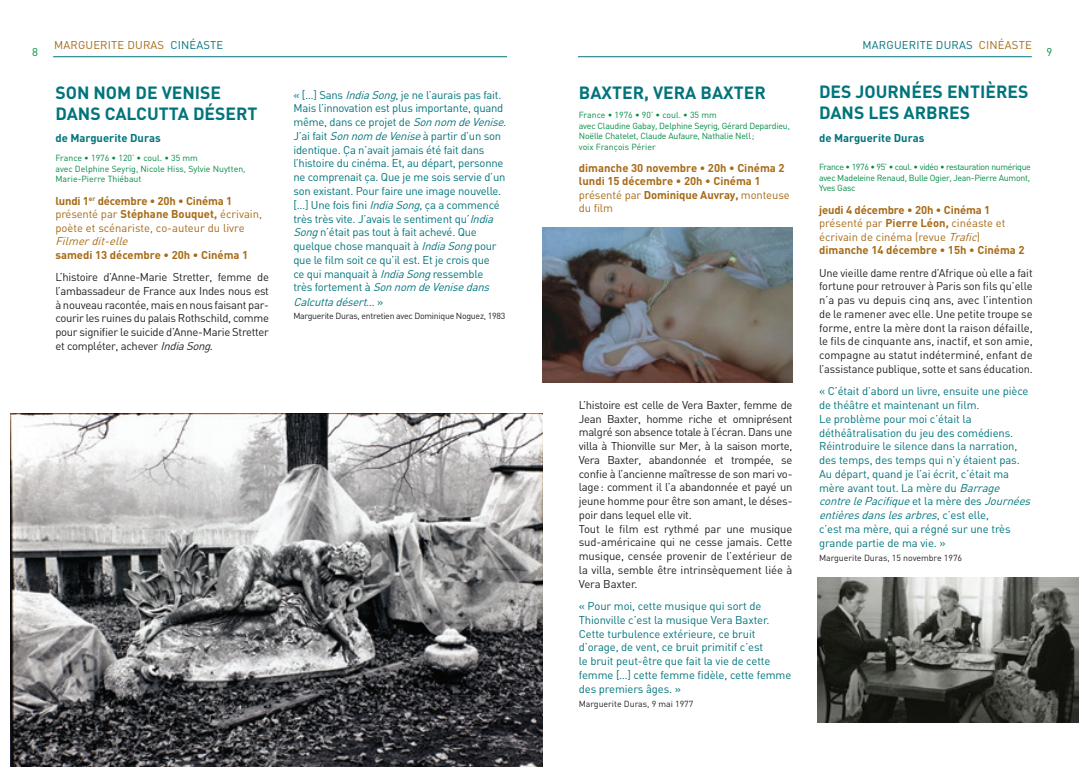
<style>
.page{position:relative;width:1085px;height:780px;background:#fff}
.page>*{position:absolute;margin:0;border:0;box-sizing:border-box;transform-origin:0 0}
.t1{font:700 17.5px/21px "DIN";color:#00747b}
.t2{font:11.25px/13.8px "DIN";letter-spacing:-.02em;color:#00747b}
.t3{font:11.25px/13.8px "DIN";letter-spacing:-.02em;color:#231f20;text-align:justify}
.t4{font:700 11.25px/13.5px "DIN";color:#a76a16}
.t5{font:11.25px/13.5px "DIN";color:#a76a16}
.t6{font:700 11.25px "DIN";color:#00747b}
.t7{font:11.25px "DIN";letter-spacing:.015em;color:#00747b}
.t8{font:italic 11.25px "DIN";color:#a76a16}
.t9{font:11.25px "DIN";color:#008b43}
.t10{font:8.75px/10.5px "DIN";letter-spacing:-.02em;color:#008b43}
.t11{font:8.75px/10.5px "DIN";color:#008b43}
.t12{font:8.75px "DIN";color:#231f20}
.t13{font:8.75px "DIN";letter-spacing:-.03em;color:#231f20}
.s1{color:#00747b}
.s2{color:#a76a16}
.s3{font-weight:400}
.s4{font-weight:400;font-style:italic}
.s5{font-style:italic}
.s6{font-weight:700}
</style>
<div class="page">
<hr style="left:53px;top:56px;width:454px;height:1px;background:#00747b">
<hr style="left:578px;top:56px;width:453px;height:1px;background:#00747b">
<img style="left:817px;top:577px;width:261px;height:145px">
<img style="left:542px;top:227px;width:250px;height:155px">
<img style="left:11px;top:414px;width:531px;height:352px">
<p class="t5" style="left:54px;top:38px;width:171px">marguerite duras <span class="s1">Cinéaste</span></p>
<p class="t7" style="left:862px;top:38px;width:171px">marguerite duras <span class="s2">Cinéaste</span></p>
<h1 class="t1" style="left:55px;top:81px;width:127px">Son nom de Venise dans</h1>
<p class="t9" style="left:32px;top:45px;width:7px">8</p>
<p class="t9" style="left:1046px;top:45px;width:7px">9</p>
<h1 class="t1" style="left:819px;top:81px;width:69px">Des journ</h1>
<h1 class="t1" style="left:911px;top:81px;width:46px">ées enti</h1>
<h1 class="t1" style="left:985px;top:81px;width:22px">ères</h1>
<h1 class="t1" style="left:819px;top:102px;width:12px">dans</h1>
<h1 class="t1" style="left:868px;top:102px;width:11px">les</h1>
<h1 class="t1" style="left:903px;top:102px;width:12px">arbres</h1>
<p class="t6" style="left:819px;top:130px;width:107px">de Marguerite Duras</p>
<p class="t10" style="left:819px;top:162px;width:213px;text-align:justify">France • 1976 • 95’ • coul. • vidéo • restauration numérique avec Madeleine Renaud, Bulle Ogier, Jean-Pierre Aumont, Yves Gasc</p>
<p class="t4" style="left:819px;top:202px;width:207px">jeudi 4 décembre • 20h • Cinéma 1 <span class="s3">présenté par</span> Pierre Léon, <span class="s3">cinéaste et écrivain de cinéma (revue</span> <span class="s4">Trafic</span><span class="s3">) </span>dimanche 14 décembre • 15h • Cinéma 2</p>
<p class="t3" style="left:819px;top:265px;width:215px">U ne vieille dame rentre d’Afrique où elle a fait fortune pour retrouver à Paris son fils qu’elle n’a pas vu depuis cinq ans, avec l’intention de le ramener avec elle. U ne petite troupe se forme, entre la mère dont la raison défaille, le fils de cinquante ans, inactif, et son amie, compagne au statut indéterminé, enfant de l’assistance publique, sotte et sans éducation.</p>
<p class="t2" style="left:819px;top:384px;width:216px">« C’était d’abord un livre, ensuite une pièce de théâtre et maintenant un film.<br>Le problème pour moi c’était la déthéâtralisation du jeu des comédiens.<br>Réintroduire le silence dans la narration, des temps, des temps qui n’y étaient pas.<br>Au départ, quand je l’ai écrit, c’était ma mère avant tout. La mère du <span class="s5">Barrage contrelePacifique</span>e t l a m è re d e s <span class="s5">Journées entièresdanslesarbres</span>, c ’ e s t e l l e ,<br>c’est ma mère, qui a régné sur une très grande partie de ma vie. »</p>
<p class="t12" style="left:819px;top:552px;width:144px">Marguerite Duras, 15 novembre 1976</p>
<h1 class="t1" style="left:578px;top:81px;width:96px">Baxter , Vera</h1>
<h1 class="t1" style="left:700px;top:81px;width:45px">Baxter</h1>
<p class="t10" style="left:578px;top:109px;width:213px">France • 1976 • 90’ • coul. • 35 mm<br>avec Claudine Gabay, Delphine Seyrig, Gérard Depardieu, Noëlle Chatelet, Claude Aufaure, Nathalie Nell;<br>voix François Périer</p>
<p class="t4" style="left:578px;top:160px;width:212px">dimanche 30 novembre • 20h • Cinéma 2 lundi 15 décembre • 20h • Cinéma 1 <span class="s3">présenté par</span> Dominique Auvray, <span class="s3">monteuse du film</span></p>
<p class="t2" style="left:293px;top:87px;width:215px">« […] Sans <span class="s5">IndiaSong</span>, je ne l’aurais pas fait.<br>Mais l’innovation est plus importante, quand même, dans ce projet de <span class="s5">Sonnom deVenise</span>.<br>J’ai fait <span class="s5">Sonnom deVenise</span>à partir d’un son identique. Ça n’avait jamais été fait dans l’histoire du cinéma. Et, au départ, personne ne comprenait ça. Que je me sois servie d’un son existant. Pour faire une image nouvelle. […] U ne fois fini <span class="s5">IndiaSong</span>, ça a commencé très très vite. J’avais le sentiment qu’<span class="s5">India Song</span>n’était pas tout à fait achevé. Que quelque chose manquait à <span class="s5">IndiaSong</span>pour que le film soit ce qu’il est. Et je crois que<br>ce qui manquait à <span class="s5">IndiaSong</span>ressemble<br>très fortement à <span class="s5">Sonnom deVenisedans Calcuttadésert</span>… »</p>
<p class="t13" style="left:293px;top:311px;width:213px">Marguerite Duras, entretien avec Dominique Noguez, 1983</p>
<h1 class="t1" style="left:105px;top:102px;width:23px">Calcutta</h1>
<h1 class="t1" style="left:193px;top:102px;width:34px">désert</h1>
<p class="t6" style="left:55px;top:130px;width:107px">de Marguerite Duras</p>
<p class="t11" style="left:55px;top:153px;width:192px">France • 1976 • 120’ • coul. • 35 mm<br>avec Delphine Seyrig, N icole Hiss, Sylvie N uytten,<br>Marie-Pierre Thiébaut</p>
<p class="t5" style="left:55px;top:193px;width:208px"><span class="s6">lundi 1</span><sup>er</sup> <span class="s6">décembre • 20h • Cinéma 1 </span>présenté par <span class="s6">Stéphane Bouquet,</span> écrivain, poète et scénariste, co-auteur du livre</p>
<p class="t8" style="left:55px;top:234px;width:77px">Filmerdit-elle</p>
<p class="t4" style="left:55px;top:247px;width:194px">samedi 13 décembre • 20h • Cinéma 1</p>
<p class="t3" style="left:55px;top:270px;width:215px">L’histoire d’Anne-Marie Stretter, femme de l’ambassadeur de France aux I ndes nous est à nouveau racontée, mais en nous faisant par&shy;courir les ruines du palais Rothschild, comme pour signifier le suicide d’Anne-Marie Stretter et compléter, achever <span class="s5">IndiaSong</span>.</p>
<p class="t3" style="left:578px;top:397px;width:215px;text-align:left">L’histoire est celle de Vera Baxter, femme de Jean Baxter, homme riche et omniprésent malgré son absence totale à l’écran. Dans une villa à Thionville sur M er, à la saison morte, Vera Baxter, abandonnée et trompée, se confie à l’ancienne maîtresse de son mari vo&shy;lage: comment il l’a abandonnée et payé un jeune homme pour être son amant, le déses&shy;poir dans lequel elle vit.<br>Tout le film est rythmé par une musique sud-américaine qui ne cesse jamais. Cette musique, censée provenir de l’extérieur de la villa, semble être intrinsèquement liée à Vera Baxter.</p>
<p class="t2" style="left:578px;top:599px;width:214px">« Pour moi, cette musique qui sort de Thionville c’est la musique Vera Baxter.<br>Cette turbulence extérieure, ce bruit d’orage, de vent, ce bruit primitif c’est<br>le bruit peut-être que fait la vie de cette femme […] cette femme fidèle, cette femme des premiers âges. »</p>
<p class="t12" style="left:578px;top:698px;width:116px">Marguerite Duras, 9 mai 1977</p>
</div>
